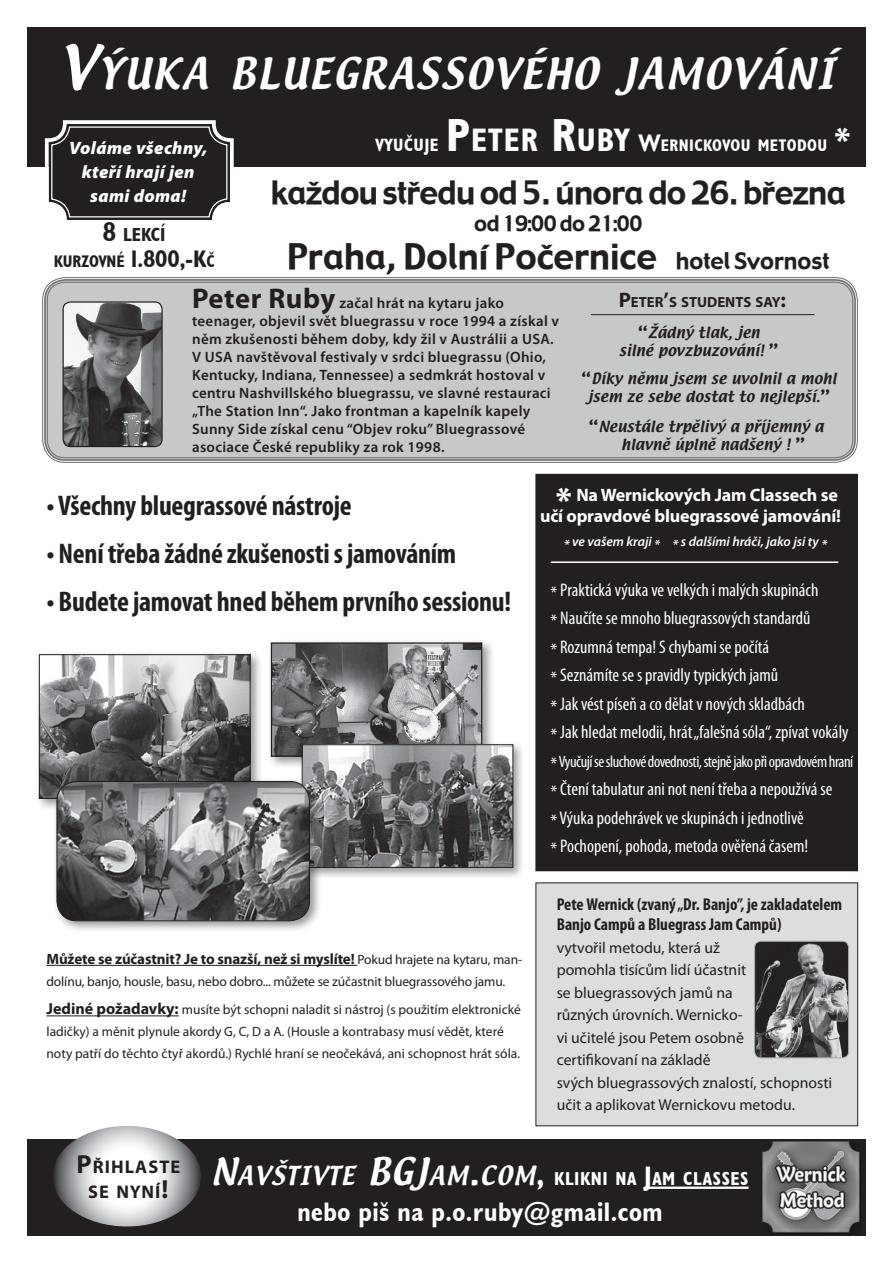
<style>
.page{position:relative;width:893px;height:1263px;background:#fff}
.page>*{position:absolute;margin:0;border:0;box-sizing:border-box;transform-origin:0 0}
.t1{font:37.8px "Textile";letter-spacing:.055em;color:#fff}
.t2{font:34.5px "Gadget";color:#231f20}
.t3{font:900 34.05px "Myriad Pro";color:#fff}
.t4{font:31.5px "Gadget";letter-spacing:-.02em;color:#231f20}
.t5{font:700 condensed 28.5px "Myriad Pro";letter-spacing:-.01em;color:#231f20}
.t6{font:700 condensed 26.85px "Humanist 521 BT";letter-spacing:.02em;color:#fff}
.t7{font:23.1px "Textile";letter-spacing:.055em;color:#fff}
.t8{font:21px "Gadget";letter-spacing:-.02em;color:#231f20}
.t9{font:700 condensed 18.9px "Humanist 521 BT";color:#231f20}
.t10{font:700 condensed 18.75px "Humanist 521 BT";letter-spacing:.03em;color:#fff}
.t11{font:condensed 18.3px "Myriad Pro";color:#fff}
.t12{font:700 18.3px "Myriad Pro";letter-spacing:.055em;color:#231f20}
.t13{font:700 18px/21px "Myriad Pro";letter-spacing:-.01em;color:#fff;text-align:right}
.t14{font:italic 900 18px/24px "Myriad Pro";letter-spacing:.02em;color:#fff;text-align:center}
.t15{font:700 condensed 17.25px/20.5px "Myriad Pro";color:#231f20}
.t16{font:700 condensed 16.8px "Humanist 521 BT";letter-spacing:.03em;color:#fff}
.t17{font:700 condensed 16.8px "Humanist 521 BT";color:#231f20}
.t18{font:condensed 16.5px "Myriad Pro";letter-spacing:-.03em;color:#fff}
.t19{font:15.75px/22.5px "Myriad Pro";color:#231f20}
.t20{font:600 15px/18px "Myriad Pro";letter-spacing:.02em;color:#231f20}
.t21{font:700 15px "Myriad Pro";letter-spacing:-.01em;color:#231f20}
.t22{font:700 14.7px "Myriad Pro";color:#231f20}
.t23{font:13.5px/21.8px "Myriad Pro";color:#231f20}
.t24{font:13.5px/18px "Textile";letter-spacing:.02em;color:#231f20}
.t25{font:italic 600 13.5px "Myriad Pro";color:#fff}
.s1{font-size:54px}
.s2{font-size:17.85px}
.s3{font-size:46.5px}
.s4{font-size:32.55px}
.s5{font-size:24px}
.s6{font-family:"Myriad Pro";font-weight:900;font-stretch:normal;font-size:34.05px}
.s7{font-size:27px}
.s8{font-size:22.5px}
.s9{font-weight:700;font-size:28.5px}
.s10{font-size:21px}
.s11{font-family:"Humanist 521 BT";font-weight:700;font-size:18px}
.s12{font-size:18.3px}
.s13{font-weight:400;font-size:13.5px}
.s14{font-weight:700;font-size:16.05px}
.s15{font-size:26.25px}
.s16{font-size:33px}
.s17{font-family:"Textile";font-weight:400;font-stretch:normal;font-size:23.1px}
.s18{font-family:"Textile";font-weight:400;font-stretch:normal;font-size:33px}
.s19{font-size:33.15px}
.s20{font-size:26.85px}
</style>
<div class="page">
<div style="left:27px;top:27px;width:839px;height:139px;background:#231f20"></div>
<div style="left:536px;top:883px;width:322px;height:243px;background:#dcdddf"></div>
<img style="left:756px;top:941px;width:93px;height:117px">
<div style="left:754px;top:941px;width:95px;height:117px;border:1px solid #a8a9ad;border-radius:6px"></div>
<div style="left:27px;top:1139px;width:838px;height:97px;background:#231f20"></div>
<hr style="left:46px;top:965px;width:311px;height:1px;background:#231f20">
<hr style="left:46px;top:1015px;width:133px;height:1px;background:#231f20">
<div style="left:536px;top:474px;width:321px;height:396px;background:#231f20"></div>
<div style="left:535px;top:474px;width:323px;height:397px;border:2px solid #231f20"></div>
<hr style="left:551px;top:561px;width:287px;height:2px;background:#fff">
<div style="left:35px;top:650px;width:228px;height:161px;background:#231f20;opacity:.46"></div>
<img style="left:41px;top:656px;width:207px;height:141px">
<div style="left:39px;top:654px;width:211px;height:145px;border:1px solid #231f20"></div>
<div style="left:267px;top:638px;width:228px;height:131px;background:#231f20;opacity:.46"></div>
<img style="left:273px;top:644px;width:207px;height:111px">
<div style="left:271px;top:642px;width:211px;height:115px;border:1px solid #231f20"></div>
<div style="left:298px;top:741px;width:227px;height:139px;background:#231f20;opacity:.44"></div>
<img style="left:304px;top:746px;width:207px;height:120px">
<div style="left:302px;top:744px;width:211px;height:124px;border:1px solid #231f20"></div>
<div style="left:53px;top:777px;width:270px;height:157px;background:#231f20;opacity:.46"></div>
<img style="left:57px;top:781px;width:252px;height:140px">
<div style="left:57px;top:781px;width:253px;height:140px;border:1px solid #231f20;border-radius:20px"></div>
<hr style="left:644px;top:1186px;width:104px;height:3px;background:#fff">
<img style="left:762px;top:1141px;width:99px;height:93px">
<svg style="left:43px;top:120px;width:193px;height:100px"></svg>
<div style="left:51px;top:126px;width:176px;height:91px;border:1px solid #fff;border-radius:18px"></div>
<div style="left:45px;top:280px;width:810px;height:180px;background:#c7c8ca;border-radius:20px"></div>
<div style="left:42px;top:277px;width:816px;height:186px;border:1px solid #6c6d70;border-radius:23px"></div>
<div style="left:44px;top:279px;width:812px;height:182px;border:2px solid #6c6d70;border-radius:20px"></div>
<div style="left:47px;top:282px;width:806px;height:176px;border:1px solid #6c6d70;border-radius:18px"></div>
<img style="left:63px;top:302px;width:98px;height:144px">
<div style="left:63px;top:301px;width:100px;height:146px;border:1px solid #231f20;border-radius:7px"></div>
<hr style="left:591px;top:314px;width:223px;height:1px;background:#231f20">
<svg style="left:54px;top:1126px;width:147px;height:100px"></svg>
<p class="t1" style="left:59px;top:47px;width:776px"><span class="s1">V</span>ÝUKA BLUEGRASSOVÉHO JAMOVÁNÍ</p>
<p class="t16" style="left:375px;top:135px;width:476px"><span class="s2">VYUČUJE</span> <span class="s3">P</span><span class="s4">ETER</span> <span class="s3">R</span><span class="s4">UBY</span> <span class="s5">W</span>ERNICKOVOU METODOU <span class="s6">*</span></p>
<p class="t14" style="left:69px;top:136px;width:140px">Voláme všechny, kteří hrají jen sami doma!</p>
<p class="t9" style="left:103px;top:223px;width:64px"><span class="s7">8</span> LEKCÍ</p>
<p class="t17" style="left:54px;top:251px;width:162px">KURZOVNÉ <span class="s5">1.800,-K</span>Č</p>
<p class="t4" style="left:271px;top:172px;width:577px">každou středu od 5. února do 26. března</p>
<p class="t8" style="left:474px;top:210px;width:170px">od 19:00 do 21:00</p>
<p class="t2" style="left:287px;top:234px;width:544px">Praha, Dolní Počernice <span class="s8">hotel Svornost</span></p>
<p class="t20" style="left:192px;top:293px;width:313px"><span class="s9">Peter Ruby</span> začal hrát na kytaru jako</p>
<p class="t22" style="left:619px;top:293px;width:169px"><span class="s10">P</span>ETER<span class="s10">’</span>S STUDENTS SAY<span class="s10">:</span></p>
<p class="t20" style="left:192px;top:311px;width:369px">teenager, objevil svět bluegrassu v roce 1994 a získal v něm zkušenosti během doby, kdy žil v Austrálii a USA.<br>V USA navštěvoval festivaly v srdci bluegrassu (Ohio, Kentucky, Indiana, Tennessee) a sedmkrát hostoval v centru Nashvillského bluegrassu, ve slavné restauraci „The Station Inn“. Jako frontman a kapelník kapely Sunny Side získal cenu “Objev roku” Bluegrassové asociace České republiky za rok 1998.</p>
<p class="t24" style="left:638px;top:324px;width:123px"><span class="s11">“</span>Žádný tlak, jen</p>
<p class="t24" style="left:619px;top:342px;width:161px">silné povzbuzování! <span class="s11">”</span></p>
<p class="t24" style="left:581px;top:370px;width:256px"><span class="s11">“</span>Díky němu jsem se uvolnil a mohl</p>
<p class="t24" style="left:588px;top:388px;width:244px">jsem ze sebe dostat to nejlepší.<span class="s11">”</span></p>
<p class="t24" style="left:621px;top:417px;width:204px;text-indent:-32px"><span class="s11">“</span>Neustále trpělivý a příjemný a hlavně úplně nadšený ! <span class="s11">”</span></p>
<p class="t3" style="left:556px;top:480px;width:18px">*</p>
<p class="t25" style="left:564px;top:533px;width:265px">* ve vašem kraji * * s dalšími hráči, jako jsi ty *</p>
<p class="t13" style="left:540px;top:483px;width:302px">Na Wernickových Jam Classech se<br>učí opravdové bluegrassové jamování!</p>
<p class="t5" style="left:46px;top:488px;width:307px">• Všechny bluegrassové nástroje</p>
<p class="t5" style="left:46px;top:536px;width:411px">• Není třeba žádné zkušenosti s jamováním</p>
<p class="t5" style="left:46px;top:584px;width:466px">• Budete jamovat hned během prvního sessionu!</p>
<p class="t11" style="left:550px;top:579px;width:270px">* Praktická výuka ve velkých i malých skupinách</p>
<p class="t11" style="left:550px;top:607px;width:262px">* Naučíte se mnoho bluegrassových standardů</p>
<p class="t11" style="left:550px;top:636px;width:220px">* Rozumná tempa! S chybami se počítá</p>
<p class="t11" style="left:550px;top:664px;width:229px">* Seznámíte se s pravidly typických jamů</p>
<p class="t11" style="left:550px;top:693px;width:256px">* Jak vést píseň a co dělat v nových skladbách</p>
<p class="t11" style="left:550px;top:721px;width:300px">* Jak hledat melodii, hrát „falešná sóla“, zpívat vokály</p>
<p class="t18" style="left:550px;top:751px;width:304px"><span class="s12">*</span> Vyučují se sluchové dovednosti, stejně jako při opravdovém hraní</p>
<p class="t11" style="left:550px;top:778px;width:284px">* Čtení tabulatur ani not není třeba a nepoužívá se</p>
<p class="t11" style="left:550px;top:807px;width:255px">* Výuka podehrávek ve skupinách i jednotlivě</p>
<p class="t11" style="left:550px;top:835px;width:259px">* Pochopení, pohoda, metoda ověřená časem!</p>
<p class="t21" style="left:46px;top:949px;width:477px">Můžete se zúčastnit? Je to snazší, než si myslíte! <span class="s13">Pokud hrajete na kytaru, man-</span></p>
<p class="t23" style="left:46px;top:970px;width:460px">dolínu, banjo, housle, basu, nebo dobro... můžete se zúčastnit bluegrassového jamu.</p>
<p class="t23" style="left:46px;top:999px;width:476px"><span class="s14">Jediné požadavky:</span> musíte být schopni naladit si nástroj (s použitím elektronické ladičky) a měnit plynule akordy G, C, D a A. (Housle a kontrabasy musí vědět, které noty patří do těchto čtyř akordů.) Rychlé hraní se neočekává, ani schopnost hrát sóla.</p>
<p class="t15" style="left:557px;top:893px;width:287px">Pete Wernick (zvaný „Dr. Banjo”, je zakladatelem<br>Banjo Campů a Bluegrass Jam Campů)</p>
<p class="t19" style="left:557px;top:936px;width:277px">vytvořil metodu, která už<br>pomohla tisícům lidí účastnit<br>se bluegrassových jamů na<br>různých úrovních. Wernicko-<br>vi učitelé jsou Petem osobně<br>certifikovaní na základě<br>svých bluegrassových znalostí, schopnosti učit a aplikovat Wernickovu metodu.</p>
<p class="t12" style="left:77px;top:1155px;width:105px"><span class="s15">P</span>ŘIHLASTE</p>
<p class="t12" style="left:88px;top:1180px;width:82px">SE NYNÍ<span class="s15">!</span></p>
<p class="t7" style="left:212px;top:1159px;width:178px"><span class="s16">N</span>AVŠTIVTE <span class="s16">BGJ</span></p>
<p class="t10" style="left:429px;top:1167px;width:321px"><span class="s17">AM</span><span class="s18">.</span><span class="s17">COM</span><span class="s19">,</span> KLIKNI NA <span class="s20">J</span>AM CLASSES</p>
<p class="t6" style="left:297px;top:1195px;width:367px">nebo piš na p.o.ruby@gmail.com</p>
</div>
